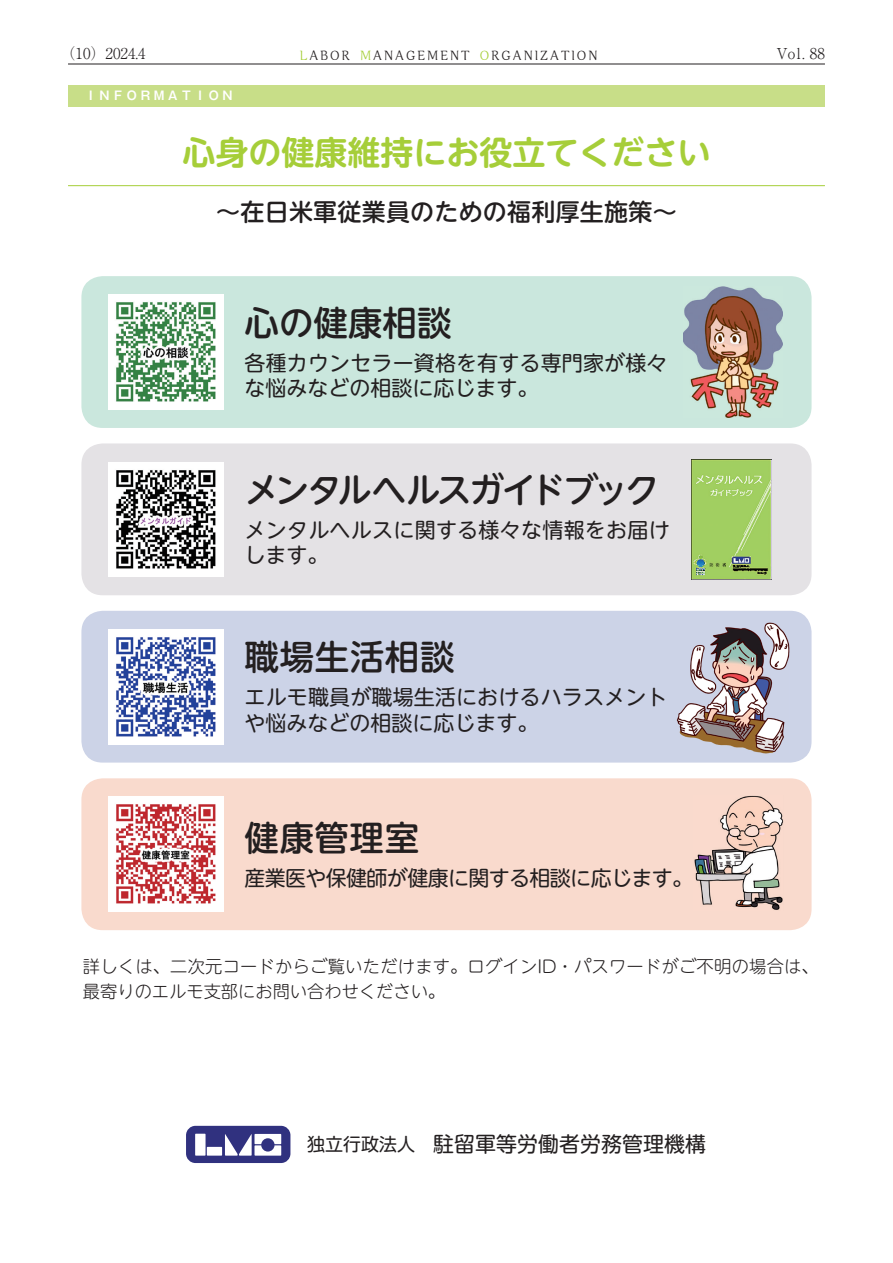
<style>
.page{position:relative;width:893px;height:1263px;background:#fff}
.page>*{position:absolute;margin:0;border:0;box-sizing:border-box;transform-origin:0 0}
.t1{font:500 34.5px "UD Shin M Go Pr 6";color:#231f20}
.t2{font:500 34.5px "UD Shin M Go Pr 6";letter-spacing:-.08em;color:#231f20}
.t3{font:700 33px "UD Shin M Go Pr 6 De";color:#a6ce39}
.t4{font:500 24px "UD Shin M Go Pr 6";letter-spacing:.01em;color:#231f20}
.t5{font:21px/25.5px "UD Shin M Go Pr 6";color:#231f20}
.t6{font:21px "UD Shin M Go Pr 6";letter-spacing:-.03em;color:#231f20}
.t7{font:300 17.25px/25.5px "UD Shin M Go Pr 6";letter-spacing:.015em;color:#231f20}
.t8{font:300 15px "Ryumin Pr 6";color:#231f20}
.t9{font:13.5px "Kaimin Tu Std";letter-spacing:.17em;color:#231f20;scale:.9 1}
.t10{font:700 12px "Gothic MB101 Pr 6 De";letter-spacing:.2em;color:#fff;scale:.95 1}
.s1{color:#a6ce39}
.s2{font-size:18px}
</style>
<div class="page">
<div style="left:68px;top:85px;width:757px;height:21px;background:#c8de88"></div>
<div style="left:81px;top:276px;width:730px;height:152px;background:#cae7dd;border-radius:21px"></div>
<div style="left:81px;top:443px;width:730px;height:152px;background:#e4e2e5;border-radius:21px"></div>
<div style="left:81px;top:611px;width:730px;height:152px;background:#ccd3e7;border-radius:21px"></div>
<div style="left:81px;top:778px;width:730px;height:152px;background:#f9dacd;border-radius:21px"></div>
<hr style="left:68px;top:185px;width:757px;height:1px;background:#a6ce39">
<img style="left:676px;top:623px;width:113px;height:130px">
<img style="left:683px;top:287px;width:99px;height:130px">
<img style="left:694px;top:795px;width:89px;height:115px">
<hr style="left:68px;top:64px;width:757px;height:1px;background:#231f20">
<div style="left:186px;top:1126px;width:104px;height:37px;background:#30317f;border-radius:9px"></div>
<div style="left:195px;top:1134px;width:11px;height:21px;background:#fff"></div>
<div style="left:207px;top:1147px;width:15px;height:8px;background:#fff"></div>
<svg style="left:225px;top:1134px;width:56px;height:21px"></svg>
<img style="left:108px;top:295px;width:115px;height:114px">
<img style="left:108px;top:462px;width:115px;height:115px">
<img style="left:108px;top:629px;width:115px;height:115px">
<img style="left:108px;top:797px;width:115px;height:114px">
<img style="left:691px;top:460px;width:80px;height:119px">
<p class="t8" style="left:61px;top:42px;width:87px">（10）2024.4</p>
<p class="t9" style="left:300px;top:45px;width:332px"><span class="s1">L</span>ABOR <span class="s1">M</span>ANAGEMENT <span class="s1">O</span>RGANIZATION</p>
<p class="t8" style="left:776px;top:42px;width:50px">Vol. 88</p>
<p class="t10" style="left:85px;top:86px;width:157px">ＩＮＦＯＲＭＡＴＩＯＮ</p>
<h2 class="t3" style="left:182px;top:124px;width:530px">心身の健康維持にお役立てください</h2>
<p class="t4" style="left:216px;top:192px;width:462px">～在日米軍従業員のための福利厚生施策～</p>
<h1 class="t1" style="left:245px;top:294px;width:208px">心の健康相談</h1>
<p class="t5" style="left:245px;top:349px;width:424px">各種カウンセラー資格を有する専門家が様々な悩みなどの相談に応じます。</p>
<h1 class="t2" style="left:245px;top:461px;width:416px">メンタルヘルスガイドブック</h1>
<p class="t5" style="left:245px;top:516px;width:427px">メンタルヘルスに関する様々な情報をお届けします。</p>
<h1 class="t1" style="left:245px;top:628px;width:211px">職場生活相談</h1>
<p class="t5" style="left:245px;top:683px;width:424px">エルモ職員が職場生活におけるハラスメントや悩みなどの相談に応じます。</p>
<h1 class="t1" style="left:245px;top:808px;width:176px">健康管理室</h1>
<p class="t6" style="left:245px;top:860px;width:450px">産業医や保健師が健康に関する相談に応じます。</p>
<p class="t7" style="left:83px;top:952px;width:737px">詳しくは、二次元コードからご覧いただけます。ログインID・パスワードがご不明の場合は、最寄りのエルモ支部にお問い合わせください。</p>
<p class="t5" style="left:307px;top:1130px;width:400px"><span class="s2">独立行政法人　</span>駐留軍等労働者労務管理機構</p>
</div>
